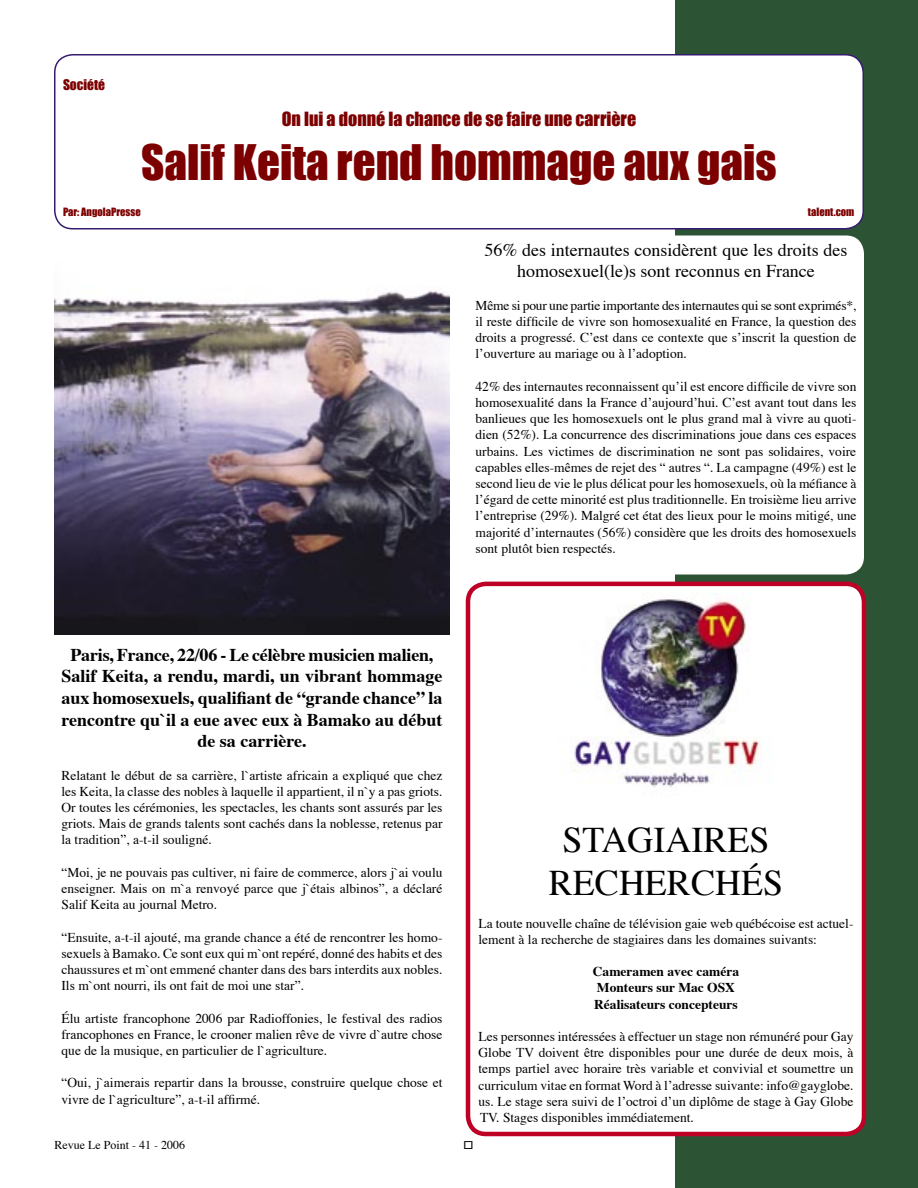
<style>
.page{position:relative;width:918px;height:1188px;background:#fff}
.page>*{position:absolute;margin:0;border:0;box-sizing:border-box;transform-origin:0 0}
.t1{font:45px "Impact";color:#7d0000}
.Body_2{font:36px "Times";color:#000}
.Body_2-2{font:700 18px/21.6px "Times";color:#000;text-align:center}
.Body_2-3{font:18px/21.6px "Times";color:#000;text-align:center}
.t2{font:18px "Impact";color:#7d0000}
.Body_2-4{font:13.5px/16.2px "Times";color:#000;text-align:justify}
.Body_2-5{font:700 13.5px "Times";color:#000}
.t3{font:13.5px "Impact";color:#7d0000}
.t4{font:12px "Times";color:#000}
.t5{font:10.5px "Impact";color:#7d0000}
</style>
<div class="page">
<div style="left:675px;top:0;width:243px;height:1188px;background:#2d5335"></div>
<svg style="left:54px;top:54px;width:810px;height:175px"></svg>
<svg style="left:465px;top:581px;width:402px;height:553px"></svg>
<img style="left:54px;top:290px;width:396px;height:344px">
<div style="left:675px;top:236px;width:189px;height:338px;background:#fff"></div>
<p class="t3" style="left:63px;top:76px;width:44px">Société</p>
<p class="t2" style="left:282px;top:108px;width:356px">On lui a donné la chance de se faire une carrière</p>
<p class="t1" style="left:141px;top:135px;width:637px">Salif Keita rend hommage aux gais</p>
<p class="t5" style="left:63px;top:205px;width:79px">Par: AngolaPresse</p>
<p class="t5" style="left:808px;top:205px;width:48px">talent.com</p>
<p class="Body_2-3" style="left:484px;top:240px;width:364px">56% des internautes considèrent que les droits des homosexuel(le)s sont reconnus en France</p>
<p class="Body_2-4" style="left:476px;top:298px;width:383px">Même si pour une partie importante des internautes qui se sont exprimés*, il reste difficile de vivre son homosexualité en France, la question des droits a progressé. Cʼest dans ce contexte que sʼinscrit la question de lʼouverture au mariage ou à lʼadoption.</p>
<p class="Body_2-4" style="left:476px;top:379px;width:383px">42% des internautes reconnaissent quʼil est encore difficile de vivre son homosexualité dans la France dʼaujourdʼhui. Cʼest avant tout dans les banlieues que les homosexuels ont le plus grand mal à vivre au quoti&shy;dien (52%). La concurrence des discriminations joue dans ces espaces urbains. Les victimes de discrimination ne sont pas solidaires, voire capables elles-mêmes de rejet des “ autres “. La campagne (49%) est le second lieu de vie le plus délicat pour les homosexuels, où la méfiance à lʼégard de cette minorité est plus traditionnelle. En troisième lieu arrive lʼentreprise (29%). Malgré cet état des lieux pour le moins mitigé, une majorité dʼinternautes (56%) considère que les droits des homosexuels sont plutôt bien respectés.</p>
<p class="Body_2-2" style="left:62px;top:645px;width:382px">Paris, France, 22/06 - Le célèbre musicien malien, Salif Keita, a rendu, mardi, un vibrant hommage aux homosexuels, qualifiant de “grande chance” la rencontre qu`il a eue avec eux à Bamako au début de sa carrière.</p>
<p class="Body_2-4" style="left:62px;top:768px;width:383px">Relatant le début de sa carrière, l`artiste africain a expliqué que chez les Keita, la classe des nobles à laquelle il appartient, il n`y a pas griots.<br>Or toutes les cérémonies, les spectacles, les chants sont assurés par les griots. Mais de grands talents sont cachés dans la noblesse, retenus par la tradition”, a-t-il souligné.</p>
<p class="Body_2-4" style="left:62px;top:865px;width:383px">“Moi, je ne pouvais pas cultiver, ni faire de commerce, alors j`ai voulu enseigner. Mais on m`a renvoyé parce que j`étais albinos”, a déclaré Salif Keita au journal Metro.</p>
<p class="Body_2-4" style="left:62px;top:930px;width:383px">“Ensuite, a-t-il ajouté, ma grande chance a été de rencontrer les homo&shy;sexuels à Bamako. Ce sont eux qui m`ont repéré, donné des habits et des chaussures et m`ont emmené chanter dans des bars interdits aux nobles.<br>Ils m`ont nourri, ils ont fait de moi une star”.</p>
<p class="Body_2-4" style="left:62px;top:1011px;width:383px">Élu artiste francophone 2006 par Radioffonies, le festival des radios francophones en France, le crooner malien rêve de vivre d`autre chose que de la musique, en particulier de l`agriculture.</p>
<p class="Body_2-4" style="left:62px;top:1076px;width:382px">“Oui, j`aimerais repartir dans la brousse, construire quelque chose et vivre de l`agriculture”, a-t-il affirmé.</p>
<p class="t4" style="left:55px;top:1138px;width:132px">Revue Le Point - 41 - 2006</p>
<p class="Body_2" style="left:562px;top:817px;width:209px">STAGIAIRES</p>
<p class="Body_2" style="left:549px;top:860px;width:236px">RECHERCHÉS</p>
<p class="Body_2-4" style="left:478px;top:916px;width:376px">La toute nouvelle chaîne de télévision gaie web québécoise est actuel&shy;lement à la recherche de stagiaires dans les domaines suivants:</p>
<p class="Body_2-5" style="left:593px;top:963px;width:148px">Cameramen avec caméra</p>
<p class="Body_2-5" style="left:597px;top:979px;width:140px">Monteurs sur Mac OSX</p>
<p class="Body_2-5" style="left:594px;top:995px;width:145px">Réalisateurs concepteurs</p>
<p class="Body_2-4" style="left:478px;top:1029px;width:377px">Les personnes intéressées à effectuer un stage non rémunéré pour Gay Globe TV doivent être disponibles pour une durée de deux mois, à temps partiel avec horaire très variable et convivial et soumettre un curriculum vitae en format Word à lʼadresse suivante: info@gayglobe. us. Le stage sera suivi de lʼoctroi dʼun diplôme de stage à Gay Globe TV. Stages disponibles immédiatement.</p>
</div>
